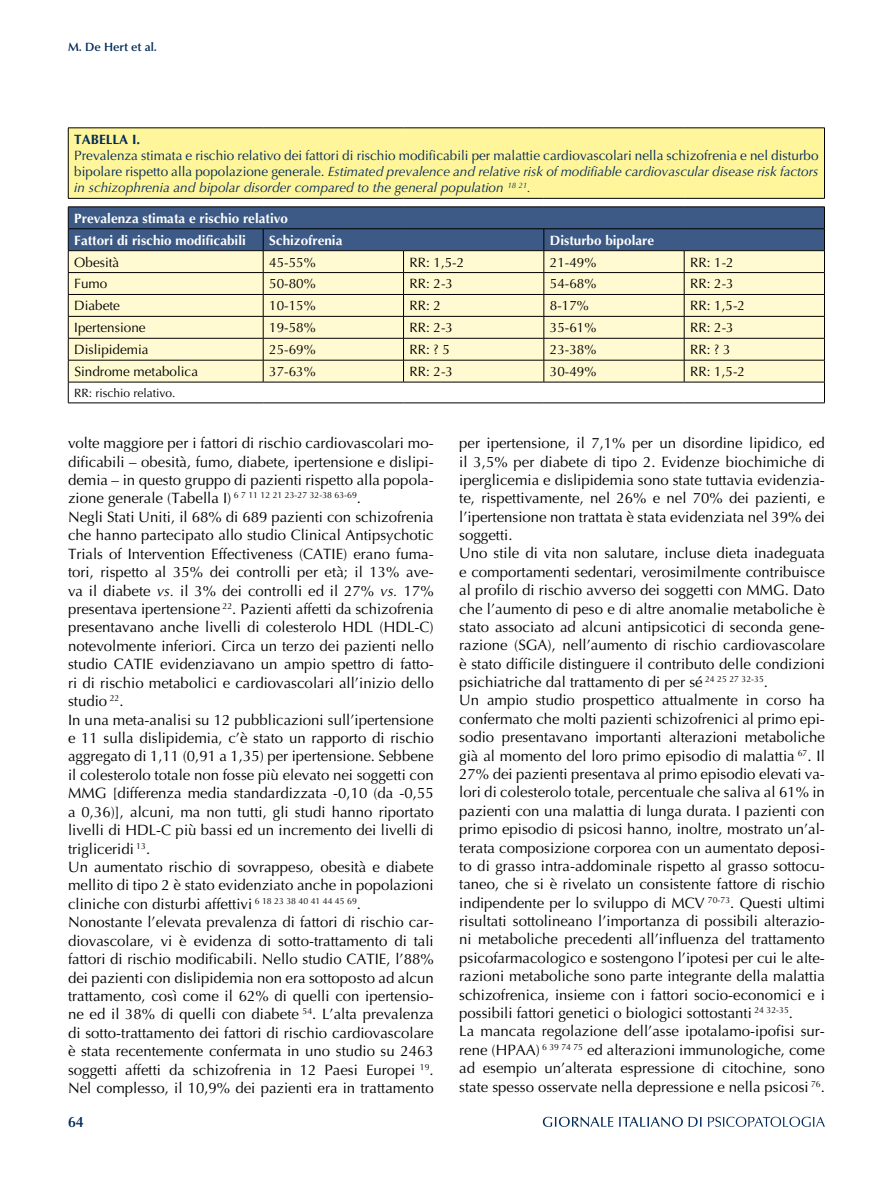
<style>
.page{position:relative;width:893px;height:1191px;background:#fff}
.page>*{position:absolute;margin:0;border:0;box-sizing:border-box;transform-origin:0 0}
.t1{font:15px/18.3px "Optima LT Std";color:#000}
.t2{font:600 15px "Optima LT Std";color:#002a59}
.t3{font:13.5px/16.2px "Optima LT Std";color:#002a59;text-align:justify}
.t4{font:13.5px "Optima LT Std";color:#000}
.t5{font:700 13.5px/21.9px "Optima LT Std";color:#fff}
.t6{font:700 13.5px "Optima LT Std";color:#002a59}
.t7{font:12px "Optima LT Std";color:#000}
.t8{font:600 12px "Optima LT Std";color:#002a59}
.s1{font-style:italic}
</style>
<div class="page">
<svg style="left:543px;top:1116px;width:282px;height:11px"></svg>
<div style="left:68px;top:128px;width:756px;height:70px;background:#fff59a"></div>
<hr style="left:68px;top:128px;width:195px;height:1px;background:#000">
<hr style="left:68px;top:128px;width:1px;height:70px;background:#000">
<hr style="left:263px;top:128px;width:140px;height:1px;background:#000">
<hr style="left:403px;top:128px;width:141px;height:1px;background:#000">
<hr style="left:544px;top:128px;width:140px;height:1px;background:#000">
<hr style="left:684px;top:128px;width:141px;height:1px;background:#000">
<hr style="left:824px;top:128px;width:1px;height:70px;background:#000">
<hr style="left:68px;top:198px;width:195px;height:1px;background:#000">
<hr style="left:263px;top:198px;width:140px;height:1px;background:#000">
<hr style="left:403px;top:198px;width:141px;height:1px;background:#000">
<hr style="left:544px;top:198px;width:140px;height:1px;background:#000">
<hr style="left:684px;top:198px;width:141px;height:1px;background:#000">
<svg style="left:68px;top:207px;width:757px;height:195px;background:#c8ccbb"></svg>
<hr style="left:68px;top:402px;width:195px;height:1px;background:#000">
<hr style="left:263px;top:402px;width:140px;height:1px;background:#000">
<hr style="left:403px;top:402px;width:141px;height:1px;background:#000">
<hr style="left:544px;top:402px;width:140px;height:1px;background:#000">
<hr style="left:684px;top:402px;width:141px;height:1px;background:#000">
<p class="t8" style="left:68px;top:40px;width:90px">M. De Hert et al.</p>
<p class="t6" style="left:74px;top:131px;width:68px">Tabella I.</p>
<p class="t3" style="left:74px;top:147px;width:746px">Prevalenza stimata e rischio relativo dei fattori di rischio modificabili per malattie cardiovascolari nella schizofrenia e nel disturbo bipolare rispetto alla popolazione generale. <span class="s1">Estimated prevalence and relative risk of modifiable cardiovascular disease risk factors in schizophrenia and bipolar disorder compared to the general population</span> <sup>18</sup> <sup>21</sup><span class="s1">.</span></p>
<p class="t5" style="left:74px;top:207px;width:215px">Prevalenza stimata e rischio relativo<br>Fattori di rischio modificabili</p>
<p class="t5" style="left:269px;top:229px;width:75px">Schizofrenia</p>
<p class="t5" style="left:550px;top:229px;width:106px">Disturbo bipolare</p>
<p class="t4" style="left:74px;top:254px;width:47px">Obesità</p>
<p class="t4" style="left:269px;top:254px;width:48px">45-55%</p>
<p class="t4" style="left:410px;top:254px;width:56px">RR: 1,5-2</p>
<p class="t4" style="left:550px;top:254px;width:48px">21-49%</p>
<p class="t4" style="left:690px;top:254px;width:45px">RR: 1-2</p>
<p class="t4" style="left:74px;top:276px;width:35px">Fumo</p>
<p class="t4" style="left:269px;top:276px;width:48px">50-80%</p>
<p class="t4" style="left:410px;top:276px;width:45px">RR: 2-3</p>
<p class="t4" style="left:550px;top:276px;width:48px">54-68%</p>
<p class="t4" style="left:690px;top:276px;width:45px">RR: 2-3</p>
<p class="t4" style="left:74px;top:298px;width:47px">Diabete</p>
<p class="t4" style="left:269px;top:298px;width:48px">10-15%</p>
<p class="t4" style="left:410px;top:298px;width:33px">RR: 2</p>
<p class="t4" style="left:550px;top:298px;width:41px">8-17%</p>
<p class="t4" style="left:690px;top:298px;width:56px">RR: 1,5-2</p>
<p class="t4" style="left:74px;top:320px;width:73px">Ipertensione</p>
<p class="t4" style="left:269px;top:320px;width:48px">19-58%</p>
<p class="t4" style="left:410px;top:320px;width:45px">RR: 2-3</p>
<p class="t4" style="left:550px;top:320px;width:48px">35-61%</p>
<p class="t4" style="left:690px;top:320px;width:45px">RR: 2-3</p>
<p class="t4" style="left:74px;top:342px;width:76px">Dislipidemia</p>
<p class="t4" style="left:269px;top:342px;width:48px">25-69%</p>
<p class="t4" style="left:410px;top:342px;width:42px">RR: ? 5</p>
<p class="t4" style="left:550px;top:342px;width:48px">23-38%</p>
<p class="t4" style="left:690px;top:342px;width:42px">RR: ? 3</p>
<p class="t4" style="left:74px;top:364px;width:125px">Sindrome metabolica</p>
<p class="t4" style="left:269px;top:364px;width:48px">37-63%</p>
<p class="t4" style="left:410px;top:364px;width:45px">RR: 2-3</p>
<p class="t4" style="left:550px;top:364px;width:48px">30-49%</p>
<p class="t4" style="left:690px;top:364px;width:56px">RR: 1,5-2</p>
<p class="t7" style="left:74px;top:386px;width:103px">RR: rischio relativo.</p>
<p class="t1" style="left:68px;top:434px;width:367px">volte maggiore per i fattori di rischio cardiovascolari mo&shy;dificabili – obesità, fumo, diabete, ipertensione e dislipi&shy;demia – in questo gruppo di pazienti rispetto alla popola&shy;zione generale (Tabella I) <sup>6</sup> <sup>7</sup> <sup>11</sup> <sup>12</sup> <sup>21</sup> <sup>23-27</sup> <sup>32-38</sup> <sup>63-69</sup>.<br>Negli Stati Uniti, il 68% di 689 pazienti con schizofrenia che hanno partecipato allo studio Clinical Antipsychotic Trials of Intervention Effectiveness (CATIE) erano fuma&shy;tori, rispetto al 35% dei controlli per età; il 13% ave&shy;va il diabete <span class="s1">vs.</span> il 3% dei controlli ed il 27% <span class="s1">vs.</span> 17% presentava ipertensione <sup>22</sup>. Pazienti affetti da schizofrenia presentavano anche livelli di colesterolo HDL (HDL-C) notevolmente inferiori. Circa un terzo dei pazienti nello studio CATIE evidenziavano un ampio spettro di fatto&shy;ri di rischio metabolici e cardiovascolari all’inizio dello studio <sup>22</sup>.<br>In una meta-analisi su 12 pubblicazioni sull’ipertensione e 11 sulla dislipidemia, c’è stato un rapporto di rischio aggregato di 1,11 (0,91 a 1,35) per ipertensione. Sebbene il colesterolo totale non fosse più elevato nei soggetti con MMG [differenza media standardizzata -0,10 (da -0,55 a 0,36)], alcuni, ma non tutti, gli studi hanno riportato livelli di HDL-C più bassi ed un incremento dei livelli di trigliceridi <sup>13</sup>.<br>Un aumentato rischio di sovrappeso, obesità e diabete mellito di tipo 2 è stato evidenziato anche in popolazioni cliniche con disturbi affettivi <sup>6</sup> <sup>18</sup> <sup>23</sup> <sup>38</sup> <sup>40</sup> <sup>41</sup> <sup>44</sup> <sup>45</sup> <sup>69</sup>.<br>Nonostante l’elevata prevalenza di fattori di rischio car&shy;diovascolare, vi è evidenza di sotto-trattamento di tali fattori di rischio modificabili. Nello studio CATIE, l’88% dei pazienti con dislipidemia non era sottoposto ad alcun trattamento, così come il 62% di quelli con ipertensio&shy;ne ed il 38% di quelli con diabete <sup>54</sup>. L’alta prevalenza di sotto-trattamento dei fattori di rischio cardiovascolare è stata recentemente confermata in uno studio su 2463 soggetti affetti da schizofrenia in 12 Paesi Europei <sup>19</sup>.<br>Nel complesso, il 10,9% dei pazienti era in trattamento</p>
<p class="t2" style="left:68px;top:1113px;width:17px">64</p>
<p class="t1" style="left:459px;top:434px;width:367px">per ipertensione, il 7,1% per un disordine lipidico, ed il 3,5% per diabete di tipo 2. Evidenze biochimiche di iperglicemia e dislipidemia sono state tuttavia evidenzia&shy;te, rispettivamente, nel 26% e nel 70% dei pazienti, e l’ipertensione non trattata è stata evidenziata nel 39% dei soggetti.<br>Uno stile di vita non salutare, incluse dieta inadeguata e comportamenti sedentari, verosimilmente contribuisce al profilo di rischio avverso dei soggetti con MMG. Dato che l’aumento di peso e di altre anomalie metaboliche è stato associato ad alcuni antipsicotici di seconda gene&shy;razione (SGA), nell’aumento di rischio cardiovascolare è stato difficile distinguere il contributo delle condizioni psichiatriche dal trattamento di per sé <sup>24</sup> <sup>25</sup> <sup>27</sup> <sup>32-35</sup>.<br>Un ampio studio prospettico attualmente in corso ha confermato che molti pazienti schizofrenici al primo epi&shy;sodio presentavano importanti alterazioni metaboliche già al momento del loro primo episodio di malattia <sup>67</sup>. Il 27% dei pazienti presentava al primo episodio elevati va&shy;lori di colesterolo totale, percentuale che saliva al 61% in pazienti con una malattia di lunga durata. I pazienti con primo episodio di psicosi hanno, inoltre, mostrato un’al&shy;terata composizione corporea con un aumentato deposi&shy;to di grasso intra-addominale rispetto al grasso sottocu&shy;taneo, che si è rivelato un consistente fattore di rischio indipendente per lo sviluppo di MCV <sup>70-73</sup>. Questi ultimi risultati sottolineano l’importanza di possibili alterazio&shy;ni metaboliche precedenti all’influenza del trattamento psicofarmacologico e sostengono l’ipotesi per cui le alte&shy;razioni metaboliche sono parte integrante della malattia schizofrenica, insieme con i fattori socio-economici e i possibili fattori genetici o biologici sottostanti <sup>24</sup> <sup>32-35</sup>.<br>La mancata regolazione dell’asse ipotalamo-ipofisi sur&shy;rene (HPAA) <sup>6</sup> <sup>39</sup> <sup>74</sup> <sup>75</sup> ed alterazioni immunologiche, come ad esempio un’alterata espressione di citochine, sono state spesso osservate nella depressione e nella psicosi <sup>76</sup>.</p>
</div>
